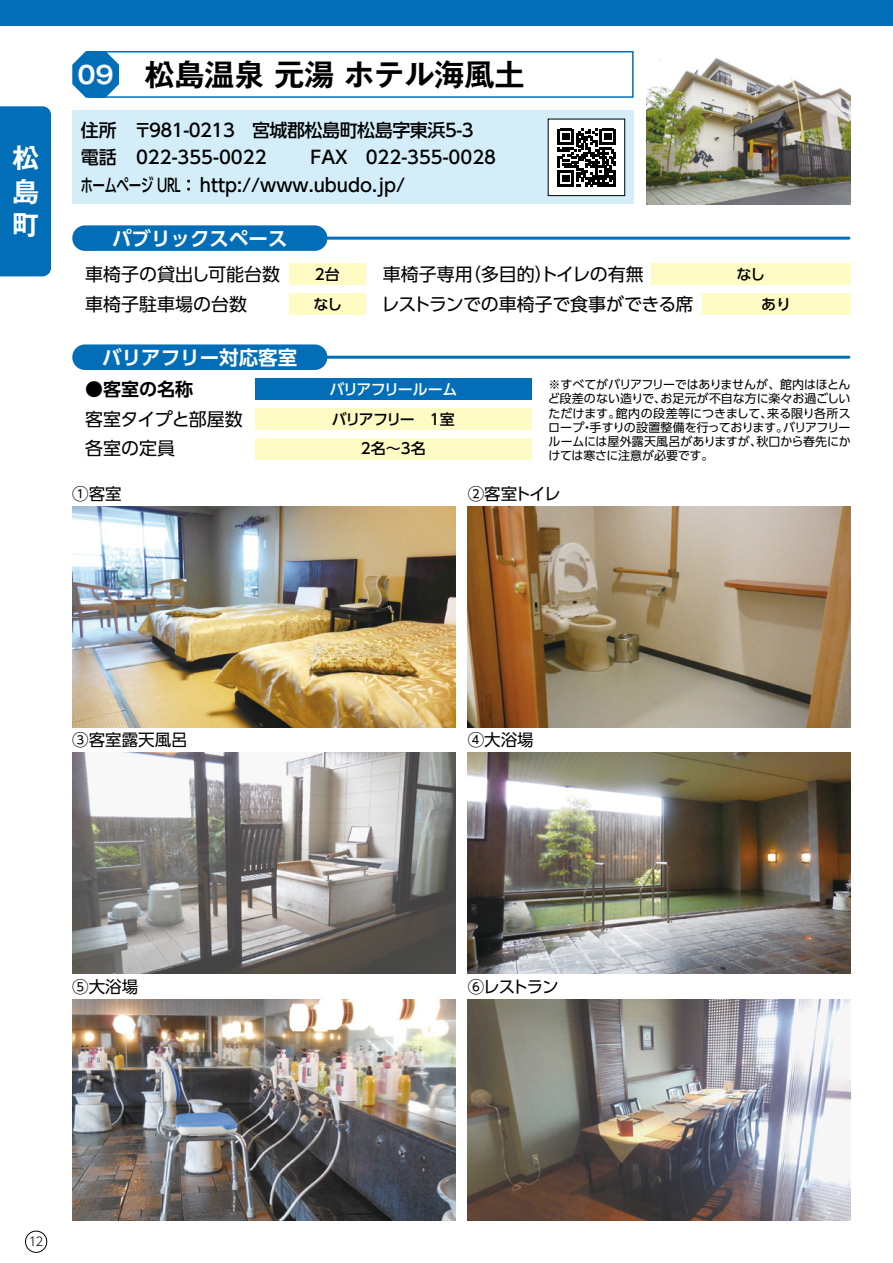
<style>
.page{position:relative;width:893px;height:1263px;background:#fff}
.page>*{position:absolute;margin:0;border:0;box-sizing:border-box;transform-origin:0 0}
.t1{font:700 30px "Gothic MB101 Pro De";color:#000}
.t2{font:700 27px/33.8px "Gothic MB101 Pro De";color:#fff;text-align:justify}
.t3{font:700 24px "Gothic MB101 Pro De";color:#fff}
.t4{font:700 19.5px "UD Shin Go Pro De";color:#fff}
.t5{font:18px/29.7px "UD Shin Go Pro";color:#000}
.t6{font:500 18px/27.6px "UD Shin Go Pro";color:#000}
.t7{font:500 18px/27.6px "UD Shin Go Pro";letter-spacing:-.025em;color:#000}
.t8{font:700 18px "UD Shin Go Pro De";letter-spacing:.005em;color:#000}
.t9{font:16.5px "UD Shin Go Pro";color:#000}
.t10{font:500 15px "UD Shin Go Pro";letter-spacing:-.07em;color:#000}
.t11{font:500 15px "UD Shin Go Pro";letter-spacing:-.07em;color:#fff}
.t12{font:12px/14.2px "UD Shin Go Pro";letter-spacing:-.015em;color:#000;text-align:justify}
.t13{font:300 12px "UD Shin Go Pro";color:#000}
</style>
<div class="page">
<div style="left:25px;top:1231px;width:22px;height:22px;border:1px solid #000;border-radius:50%"></div>
<div style="left:89px;top:51px;width:545px;height:47px;border:2px solid #036eb8"></div>
<svg style="left:72px;top:51px;width:47px;height:47px;background:#2b85c3"></svg>
<div style="left:72px;top:111px;width:562px;height:93px;background:#d3edf9"></div>
<hr style="left:241px;top:237px;width:608px;height:3px;background:#036eb8">
<div style="left:72px;top:225px;width:255px;height:26px;background:#036eb8;border-radius:13px"></div>
<hr style="left:241px;top:356px;width:608px;height:3px;background:#036eb8">
<div style="left:72px;top:344px;width:255px;height:26px;background:#036eb8;border-radius:13px"></div>
<div style="left:289px;top:264px;width:77px;height:21px;background:#fffbc5"></div>
<div style="left:651px;top:264px;width:199px;height:21px;background:#fffbc5"></div>
<div style="left:289px;top:293px;width:77px;height:22px;background:#fffbc5"></div>
<div style="left:255px;top:408px;width:276px;height:21px;background:#fffbc5"></div>
<div style="left:255px;top:438px;width:276px;height:21px;background:#fffbc5"></div>
<div style="left:702px;top:293px;width:148px;height:22px;background:#fffbc5"></div>
<div style="left:0;top:106px;width:51px;height:170px;background:#036eb8"></div>
<div style="left:548px;top:119px;width:77px;height:77px;background:#fff;border:1px solid #000"></div>
<div style="left:0;top:0;width:893px;height:26px;background:#036eb8"></div>
<img style="left:646px;top:57px;width:204px;height:147px">
<img style="left:72px;top:999px;width:383px;height:221px">
<img style="left:72px;top:753px;width:383px;height:221px">
<img style="left:72px;top:506px;width:383px;height:221px">
<img style="left:468px;top:999px;width:382px;height:221px">
<img style="left:468px;top:753px;width:382px;height:221px">
<img style="left:468px;top:506px;width:382px;height:221px">
<svg style="left:558px;top:129px;width:58px;height:58px"></svg>
<div style="left:255px;top:378px;width:276px;height:22px;background:#036eb8"></div>
<h2 class="t2" style="left:12px;top:137px;width:28px">松島町</h2>
<h1 class="t1" style="left:145px;top:49px;width:381px">松島温泉 元湯 ホテル海風土</h1>
<h3 class="t7" style="left:134px;top:115px;width:341px">〒981-0213　宮城郡松島町松島字東浜5-3<br>022-355-0022</h3>
<h3 class="t3" style="left:77px;top:55px;width:38px">09</h3>
<h3 class="t6" style="left:81px;top:115px;width:37px">住所電話</h3>
<h3 class="t6" style="left:366px;top:143px;width:132px">022-355-0028</h3>
<h3 class="t6" style="left:80px;top:143px;width:326px;text-indent:230px">FAX<br>ホームページ URL ：http://www.ubudo.jp/</h3>
<h3 class="t4" style="left:112px;top:222px;width:177px">パブリックスペース</h3>
<h3 class="t5" style="left:85px;top:259px;width:197px">車椅子の貸出し可能台数</h3>
<p class="t10" style="left:315px;top:262px;width:26px">2台</p>
<h3 class="t5" style="left:383px;top:259px;width:263px">車椅子専用（多目的）トイレの有無</h3>
<p class="t10" style="left:737px;top:262px;width:30px">なし</p>
<h3 class="t5" style="left:85px;top:289px;width:164px">車椅子駐車場の台数</h3>
<h3 class="t5" style="left:382px;top:289px;width:314px">レストランでの車椅子で食事ができる席</h3>
<p class="t10" style="left:313px;top:292px;width:30px">なし</p>
<p class="t10" style="left:761px;top:292px;width:32px">あり</p>
<h3 class="t4" style="left:102px;top:341px;width:196px">バリアフリー対応客室</h3>
<h3 class="t8" style="left:85px;top:374px;width:110px">●客室の名称</h3>
<h3 class="t5" style="left:85px;top:403px;width:159px">客室タイプと部屋数各室の定員</h3>
<p class="t11" style="left:329px;top:377px;width:130px">バリアフリールーム</p>
<p class="t10" style="left:332px;top:407px;width:125px">バリアフリー　1室</p>
<p class="t10" style="left:361px;top:436px;width:66px">2名〜3名</p>
<p class="t12" style="left:548px;top:377px;width:304px">※すべてがバリアフリーではありませんが、館内はほとんど段差のない造りで、お足元が不自な方に楽々お過ごしいただけます。館内の段差等につきまして、来る限り各所スロープ・手すりの設置整備を行っております。バリアフリールームには屋外露天風呂がありますが、秋口から春先にか</p>
<p class="t12" style="left:548px;top:448px;width:167px">けては寒さに注意が必要です。</p>
<h3 class="t9" style="left:72px;top:480px;width:51px">①客室</h3>
<h3 class="t9" style="left:468px;top:480px;width:94px">②客室トイレ</h3>
<h3 class="t9" style="left:72px;top:726px;width:117px">③客室露天風呂</h3>
<h3 class="t9" style="left:72px;top:973px;width:68px">⑤大浴場</h3>
<h3 class="t9" style="left:468px;top:726px;width:67px">④大浴場</h3>
<h3 class="t9" style="left:468px;top:973px;width:92px">⑥レストラン</h3>
<p class="t13" style="left:29px;top:1232px;width:16px">12</p>
</div>
